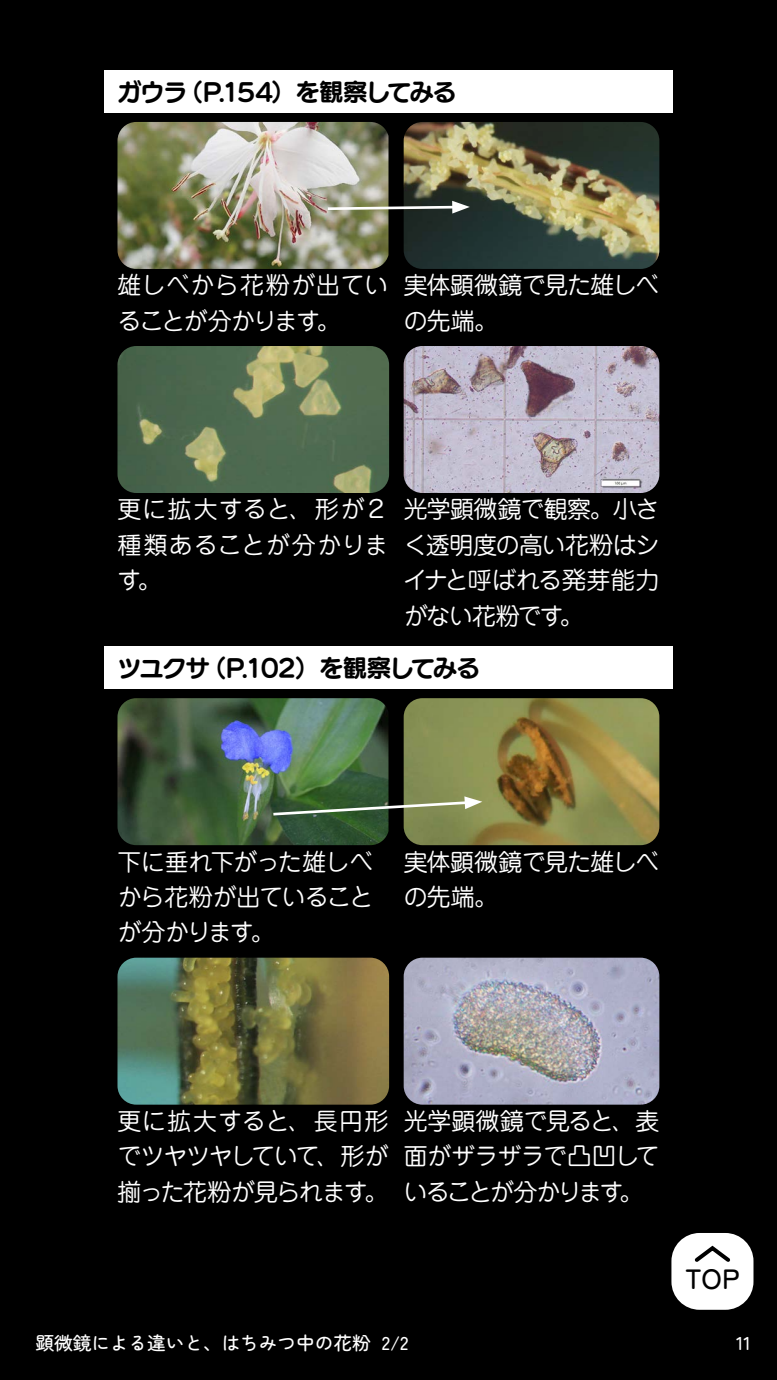
<style>
.page{position:relative;width:777px;height:1380px;background:#fff}
.page>*{position:absolute;margin:0;border:0;box-sizing:border-box;transform-origin:0 0}
.t1{font:500 27.88px "Zen Maru Gothic";color:#000}
.t2{font:23.94px/35.4px "P Jun 201 Pro N";letter-spacing:-.03em;color:#fff;text-align:justify}
.t3{font:23.94px "UD Marugo Large Pr 6 N B";letter-spacing:-.05em;color:#000}
.t4{font:23.94px/35.4px "P Jun 201 Pro N";letter-spacing:.005em;color:#fff}
.t5{font:500 18.62px "Zen Maru Gothic";color:#fff}
</style>
<div class="page">
<div style="left:0;top:0;width:776px;height:1380px;background:#000"></div>
<img style="left:117px;top:122px;width:271px;height:147px">
<img style="left:117px;top:698px;width:271px;height:147px">
<img style="left:117px;top:346px;width:272px;height:147px">
<img style="left:117px;top:958px;width:272px;height:147px">
<img style="left:403px;top:122px;width:256px;height:147px">
<img style="left:403px;top:698px;width:256px;height:147px">
<img style="left:403px;top:346px;width:256px;height:147px">
<img style="left:403px;top:958px;width:256px;height:147px">
<div style="left:104px;top:70px;width:568px;height:43px;background:#fff"></div>
<div style="left:104px;top:646px;width:568px;height:43px;background:#fff"></div>
<svg style="left:270px;top:796px;width:212px;height:21px;background:#647953"></svg>
<svg style="left:325px;top:201px;width:144px;height:13px;background:#797e6f"></svg>
<div style="left:671px;top:1233px;width:82px;height:77px;background:#fff;border-radius:28px"></div>
<svg style="left:694px;top:1245px;width:36px;height:17px"></svg>
<p class="t3" style="left:117px;top:78px;width:340px">ガウラ（P.154）を観察してみる</p>
<p class="t4" style="left:117px;top:266px;width:272px">雄しべから花粉が出ていることが分かります。</p>
<p class="t2" style="left:403px;top:266px;width:257px">実体顕微鏡で見た雄しべの先端。</p>
<p class="t2" style="left:117px;top:490px;width:272px">更に拡大すると、形が２種類あることが分かります。</p>
<p class="t2" style="left:403px;top:490px;width:257px">光学顕微鏡で観察。小さく透明度の高い花粉はシイナと呼ばれる発芽能力がない花粉です。</p>
<p class="t3" style="left:117px;top:655px;width:364px">ツユクサ（P.102）を観察してみる</p>
<p class="t2" style="left:117px;top:842px;width:257px">下に垂れ下がった雄しべから花粉が出ていることが分かります。</p>
<p class="t2" style="left:403px;top:842px;width:257px">実体顕微鏡で見た雄しべの先端。</p>
<p class="t2" style="left:117px;top:1102px;width:272px">更に拡大すると、長円形でツヤツヤしていて、形が揃った花粉が見られます。</p>
<p class="t2" style="left:403px;top:1102px;width:257px">光学顕微鏡で見ると、表面がザラザラで凸凹していることが分かります。</p>
<p class="t1" style="left:685px;top:1261px;width:56px">TOP</p>
<p class="t5" style="left:35px;top:1332px;width:336px">顕微鏡による違いと、はちみつ中の花粉</p>
<p class="t5" style="left:735px;top:1332px;width:16px">11</p>
<p class="t5" style="left:381px;top:1332px;width:28px">2/2</p>
</div>
